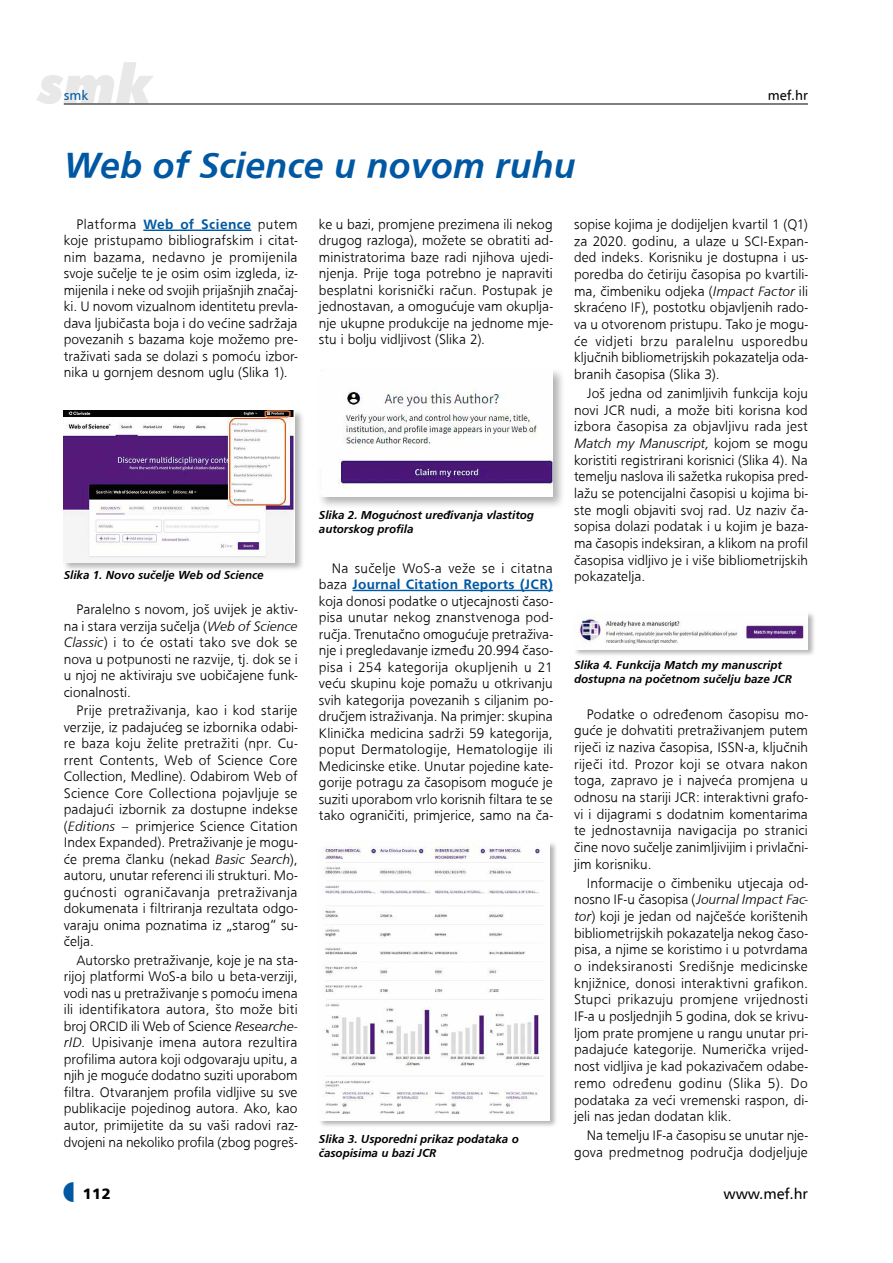
<style>
.page{position:relative;width:893px;height:1263px;background:#fff}
.page>*{position:absolute;margin:0;border:0;box-sizing:border-box;transform-origin:0 0}
.t1{font:italic 900 54px "Futura BT";color:#e8e8e9}
.t2{font:500 37.5px "Frugal Sans Bold Italic DTC";color:#0058a2}
.t3{font:15px "A Frutiger";color:#000}
.t4{font:900 15px "A Frutiger";color:#000}
.t5{font:500 14.25px/16.5px "Frugal Sans Light DTC";letter-spacing:.005em;color:#000;text-align:justify}
.t6{font:500 14.25px "Frugal Sans Bold DTC";letter-spacing:.015em;color:#0058a2}
.t7{font:500 14.25px "Frugal Sans Light Italic DTC";letter-spacing:-.005em;color:#000}
.t8{font:500 14.25px "Frugal Sans Light DTC";letter-spacing:.025em;color:#000}
.t9{font:13.5px "A Frutiger";color:#000}
.t10{font:13.5px "A Frutiger";color:#0058a2}
.t11{font:500 12px/14.2px "Frugal Sans Bold Italic DTC";color:#000}
.s1{font-family:"Frugal Sans Bold DTC";color:#0058a2}
.s2{font-family:"Frugal Sans Light Italic DTC"}
.s3{font-family:"Frugal Sans Light DTC";color:#000}
.s4{font-family:"Frugal Sans Light DTC"}
</style>
<div class="page">
<hr style="left:64px;top:104px;width:744px;height:1px;background:#000">
<hr style="left:143px;top:230px;width:108px;height:1px;background:#0058a2">
<div style="left:63px;top:409px;width:241px;height:164px;background:#000;opacity:.3"></div>
<img style="left:64px;top:410px;width:231px;height:153px">
<hr style="left:353px;top:590px;width:200px;height:1px;background:#0058a2">
<div style="left:317px;top:367px;width:249px;height:143px;background:#000;opacity:.3"></div>
<img style="left:319px;top:369px;width:234px;height:127px">
<div style="left:573px;top:611px;width:243px;height:46px;background:#000;opacity:.3"></div>
<img style="left:574px;top:612px;width:234px;height:37px">
<div style="left:318px;top:841px;width:239px;height:287px;background:#000;opacity:.3"></div>
<img style="left:319px;top:842px;width:231px;height:278px">
<h1 class="t1" style="left:38px;top:51px;width:115px">smk</h1>
<p class="t10" style="left:64px;top:87px;width:26px">smk</p>
<p class="t9" style="left:768px;top:87px;width:42px">mef.hr</p>
<h2 class="t2" style="left:64px;top:143px;width:513px">Web of Science u novom ruhu</h2>
<p class="t5" style="left:64px;top:216px;width:235px;text-indent:13px">Platforma <span class="s1">Web of Science</span> putem koje pristupamo bibliografskim i citat&shy;nim bazama, nedavno je promijenila svoje sučelje te je osim osim izgleda, iz&shy;mijenila i neke od svojih prijašnjih značaj&shy;ki. U novom vizualnom identitetu prevla&shy;dava ljubičasta boja i do većine sadržaja povezanih s bazama koje možemo pre&shy;traživati sada se dolazi s pomoću izbor&shy;nika u gornjem desnom uglu (Slika 1).</p>
<p class="t5" style="left:319px;top:216px;width:235px">ke u bazi, promjene prezimena ili nekog drugog razloga), možete se obratiti ad&shy;ministratorima baze radi njihova ujedi&shy;njenja. Prije toga potrebno je napraviti besplatni korisnički račun. Postupak je jednostavan, a omogućuje vam okuplja&shy;nje ukupne produkcije na jednome mje&shy;stu i bolju vidljivost (Slika 2).</p>
<p class="t11" style="left:64px;top:568px;width:201px">Slika 1. Novo sučelje Web od Science</p>
<p class="t5" style="left:64px;top:601px;width:235px;text-indent:13px">Paralelno s novom, još uvijek je aktiv&shy;na i stara verzija sučelja (<span class="s2">Web of Science Classic</span>) i to će ostati tako sve dok se nova u potpunosti ne razvije, tj. dok se i u njoj ne aktiviraju sve uobičajene funk&shy;cionalnosti.</p>
<p class="t5" style="left:64px;top:702px;width:235px;text-indent:13px">Prije pretraživanja, kao i kod starije verzije, iz padajućeg se izbornika odabi&shy;re baza koju želite pretražiti (npr. Cu&shy;rrent Contents, Web of Science Core Collection, Medline). Odabirom Web of Science Core Collectiona pojavljuje se padajući izbornik za dostupne indekse (<span class="s2">Editions</span> – primjerice Science Citation Index Expanded). Pretraživanje je mogu&shy;će prema članku (nekad <span class="s2">Basic Search</span>), autoru, unutar referenci ili strukturi. Mo&shy;gućnosti ograničavanja pretraživanja dokumenata i filtriranja rezultata odgo&shy;varaju onima poznatima iz „starog“ su&shy;čelja.</p>
<p class="t5" style="left:64px;top:952px;width:235px;text-indent:13px">Autorsko pretraživanje, koje je na sta&shy;rijoj platformi WoS-a bilo u beta-verziji, vodi nas u pretraživanje s pomoću imena ili identifikatora autora, što može biti broj ORCID ili Web of Science <span class="s2">Researche&shy;rID.</span> Upisivanje imena autora rezultira profilima autora koji odgovaraju upitu, a njih je moguće dodatno suziti uporabom filtra. Otvaranjem profila vidljive su sve publikacije pojedinog autora. Ako, kao autor, primijetite da su vaši radovi raz&shy;dvojeni na nekoliko profila (zbog pogreš-</p>
<p class="t11" style="left:319px;top:508px;width:217px">Slika 2. Mogućnost uređivanja vlastitog autorskog profila</p>
<p class="t8" style="left:332px;top:560px;width:223px">Na sučelje WoS-a veže se i citatna</p>
<p class="t6" style="left:319px;top:576px;width:235px"><span class="s3">baza</span> Journal Citation Reports (JCR)</p>
<p class="t5" style="left:319px;top:592px;width:235px">koja donosi podatke o utjecajnosti časo&shy;pisa unutar nekog znanstvenoga pod&shy;ručja. Trenutačno omogućuje pretraživa&shy;nje i pregledavanje između 20.994 časo&shy;pisa i 254 kategorija okupljenih u 21 veću skupinu koje pomažu u otkrivanju svih kategorija povezanih s ciljanim po&shy;dručjem istraživanja. Na primjer: skupina Klinička medicina sadrži 59 kategorija, poput Dermatologije, Hematologije ili Medicinske etike. Unutar pojedine kate&shy;gorije potragu za časopisom moguće je suziti uporabom vrlo korisnih filtara te se tako ograničiti, primjerice, samo na ča-</p>
<p class="t11" style="left:319px;top:1132px;width:201px">Slika 3. Usporedni prikaz podataka o časopisima u bazi JCR</p>
<p class="t5" style="left:574px;top:216px;width:235px">sopise kojima je dodijeljen kvartil 1 (Q1) za 2020. godinu, a ulaze u SCI-Expan&shy;ded indeks. Korisniku je dostupna i us&shy;poredba do četiriju časopisa po kvartili&shy;ma, čimbeniku odjeka (<span class="s2">Impact Factor</span> ili skraćeno IF), postotku objavljenih rado&shy;va u otvorenom pristupu. Tako je mogu&shy;će vidjeti brzu paralelnu usporedbu ključnih bibliometrijskih pokazatelja oda&shy;branih časopisa (Slika 3).</p>
<p class="t5" style="left:574px;top:385px;width:235px;text-indent:13px">Još jedna od zanimljivih funkcija koju novi JCR nudi, a može biti korisna kod izbora časopisa za objavljivu rada jest</p>
<p class="t7" style="left:574px;top:435px;width:235px">Match my Manuscript, <span class="s4">kojom se mogu</span></p>
<p class="t5" style="left:574px;top:451px;width:235px">koristiti registrirani korisnici (Slika 4). Na temelju naslova ili sažetka rukopisa pred&shy;lažu se potencijalni časopisi u kojima bi&shy;ste mogli objaviti svoj rad. Uz naziv ča&shy;sopisa dolazi podatak i u kojim je baza&shy;ma časopis indeksiran, a klikom na profil časopisa vidljivo je i više bibliometrijskih pokazatelja.</p>
<p class="t11" style="left:574px;top:657px;width:219px">Slika 4. Funkcija Match my manuscript dostupna na početnom sučelju baze JCR</p>
<p class="t5" style="left:574px;top:705px;width:235px;text-indent:13px">Podatke o određenom časopisu mo&shy;guće je dohvatiti pretraživanjem putem riječi iz naziva časopisa, ISSN-a, ključnih riječi itd. Prozor koji se otvara nakon toga, zapravo je i najveća promjena u odnosu na stariji JCR: interaktivni grafo&shy;vi i dijagrami s dodatnim komentarima te jednostavnija navigacija po stranici čine novo sučelje zanimljivijim i privlačni&shy;jim korisniku.</p>
<p class="t5" style="left:574px;top:874px;width:235px;text-indent:13px">Informacije o čimbeniku utjecaja od&shy;nosno IF-u časopisa (<span class="s2">Journal Impact Fac&shy;tor</span>) koji je jedan od najčešće korištenih bibliometrijskih pokazatelja nekog časo&shy;pisa, a njime se koristimo i u potvrdama o indeksiranosti Središnje medicinske knjižnice, donosi interaktivni grafikon.<br>Stupci prikazuju promjene vrijednosti IF-a u posljednjih 5 godina, dok se krivu&shy;ljom prate promjene u rangu unutar pri&shy;padajuće kategorije. Numerička vrijed&shy;nost vidljiva je kad pokazivačem odabe&shy;remo određenu godinu (Slika 5). Do podataka za veći vremenski raspon, di&shy;jeli nas jedan dodatan klik.</p>
<p class="t5" style="left:574px;top:1127px;width:235px;text-align:right">Na temelju IF-a časopisu se unutar nje&shy;gova predmetnog područja dodjeljuje</p>
<p class="t4" style="left:83px;top:1184px;width:29px">112</p>
<p class="t3" style="left:724px;top:1185px;width:86px">www.mef.hr</p>
</div>
